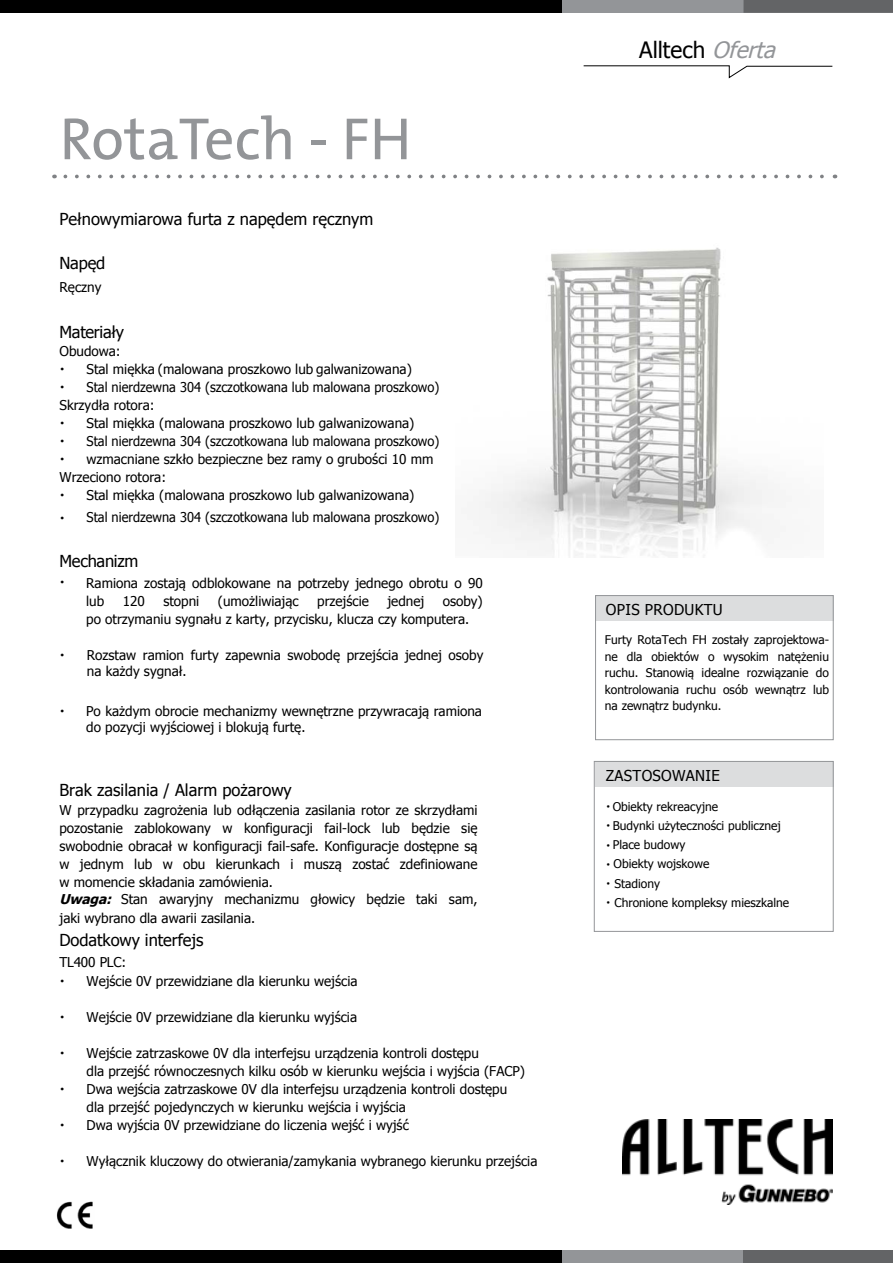
<style>
.page{position:relative;width:893px;height:1263px;background:#fff}
.page>*{position:absolute;margin:0;border:0;box-sizing:border-box;transform-origin:0 0}
.t1{font:60px "The Mix BCE W5 Pla";color:#939598}
.t2{font:22.5px "Tahoma";color:#000}
.t3{font:16.5px "Tahoma";color:#000}
.t4{font:15px "Tahoma";letter-spacing:.02em;color:#000}
.t5{font:13.5px/18px "Tahoma";color:#000}
.t6{font:13.5px/18px "Tahoma";color:#000;scale:.95 1}
.t7{font:12px/16.5px "Tahoma";color:#000;text-align:justify}
.s1{font-family:"The Sans BCE W3 Lig"}
.s2{font-weight:700;font-style:italic}
.s3{font-style:italic;color:#939598}
</style>
<div class="page">
<div style="left:0;top:1250px;width:893px;height:13px;background:#000"></div>
<div style="left:563px;top:1250px;width:330px;height:13px;background:#939598"></div>
<div style="left:744px;top:1250px;width:149px;height:13px;background:#636466"></div>
<img style="left:622px;top:1119px;width:210px;height:85px">
<svg style="left:65px;top:175px;width:770px;height:3px"></svg>
<div style="left:0;top:0;width:893px;height:13px;background:#000"></div>
<div style="left:563px;top:0;width:330px;height:13px;background:#939598"></div>
<div style="left:743px;top:0;width:150px;height:13px;background:#636466"></div>
<img style="left:56px;top:1201px;width:37px;height:28px">
<div style="left:595px;top:595px;width:238px;height:26px;background:#dcddde"></div>
<div style="left:595px;top:761px;width:238px;height:26px;background:#dcddde"></div>
<div style="left:595px;top:595px;width:238px;height:145px;border:1px solid #939598"></div>
<div style="left:594px;top:761px;width:239px;height:171px;border:1px solid #939598"></div>
<svg style="left:583px;top:65px;width:250px;height:14px"></svg>
<img style="left:479px;top:247px;width:295px;height:310px">
<h1 class="t1" style="left:60px;top:100px;width:354px">RotaTech - FH</h1>
<p class="t3" style="left:60px;top:208px;width:315px">Pełnowymiarowa furta z napędem ręcznym</p>
<p class="t3" style="left:60px;top:252px;width:47px">Napęd</p>
<p class="t5" style="left:60px;top:279px;width:44px">Ręczny</p>
<p class="t3" style="left:60px;top:321px;width:66px">Materiały</p>
<p class="t5" style="left:60px;top:343px;width:63px">Obudowa:</p>
<p class="t5" style="left:60px;top:361px;width:354px"><span class="s1">•</span> Stal miękka (malowana proszkowo lub galwanizowana)</p>
<p class="t6" style="left:60px;top:379px;width:401px"><span class="s1">•</span> Stal nierdzewna 304 (szczotkowana lub malowana proszkowo)<br>Skrzydła rotora:</p>
<p class="t5" style="left:60px;top:415px;width:356px"><span class="s1">•</span> Stal miękka (malowana proszkowo lub galwanizowana)</p>
<p class="t6" style="left:60px;top:433px;width:401px"><span class="s1">•</span> Stal nierdzewna 304 (szczotkowana lub malowana proszkowo)</p>
<p class="t5" style="left:60px;top:451px;width:375px"><span class="s1">•</span> wzmacniane szkło bezpieczne bez ramy o grubości 10 mm<br>Wrzeciono rotora:</p>
<p class="t5" style="left:60px;top:487px;width:356px"><span class="s1">•</span> Stal miękka (malowana proszkowo lub galwanizowana)</p>
<p class="t6" style="left:60px;top:509px;width:401px"><span class="s1">•</span> Stal nierdzewna 304 (szczotkowana lub malowana proszkowo)</p>
<p class="t3" style="left:60px;top:550px;width:80px">Mechanizm</p>
<p class="t5" style="left:86px;top:575px;width:398px;text-indent:-27px"><span class="s1">•</span> Ramiona zostają odblokowane na potrzeby jednego obrotu o 90 lub</p>
<p class="t5" style="left:123px;top:593px;width:24px">120</p>
<p class="t5" style="left:163px;top:593px;width:37px">stopni</p>
<p class="t5" style="left:218px;top:593px;width:82px">(umożliwiając</p>
<p class="t5" style="left:317px;top:593px;width:53px">przejście</p>
<p class="t5" style="left:387px;top:593px;width:38px">jednej</p>
<p class="t5" style="left:86px;top:593px;width:398px;text-indent:356px">osoby) po otrzymaniu sygnału z karty, przycisku, klucza czy komputera.</p>
<p class="t5" style="left:87px;top:647px;width:398px;line-height:16.2px;text-indent:-27px"><span class="s1">•</span> Rozstaw ramion furty zapewnia swobodę przejścia jednej osoby na każdy sygnał.</p>
<p class="t5" style="left:86px;top:703px;width:397px;line-height:16.2px;text-indent:-27px"><span class="s1">•</span> Po każdym obrocie mechanizmy wewnętrzne przywracają ramiona do pozycji wyjściowej i blokują furtę.</p>
<p class="t3" style="left:60px;top:778px;width:234px">Brak zasilania / Alarm pożarowy</p>
<p class="t5" style="left:60px;top:802px;width:419px">W przypadku zagrożenia lub odłączenia zasilania rotor ze skrzydłami pozostanie zablokowany w konfiguracji fail-lock lub będzie się swobodnie obracał w konfiguracji fail-safe. Konfiguracje dostępne są w jednym lub w obu kierunkach i muszą zostać zdefiniowane w momencie składania zamówienia.<br><span class="s2">Uwaga:</span> Stan awaryjny mechanizmu głowicy będzie taki sam, jaki wybrano dla awarii zasilania.</p>
<p class="t3" style="left:60px;top:928px;width:145px">Dodatkowy interfejs</p>
<p class="t5" style="left:60px;top:954px;width:68px">TL400 PLC:</p>
<p class="t5" style="left:60px;top:973px;width:299px"><span class="s1">•</span> Wejście 0V przewidziane dla kierunku wejścia</p>
<p class="t5" style="left:60px;top:1009px;width:299px"><span class="s1">•</span> Wejście 0V przewidziane dla kierunku wyjścia</p>
<p class="t5" style="left:87px;top:1045px;width:440px;text-indent:-27px"><span class="s1">•</span> Wejście zatrzaskowe 0V dla interfejsu urządzenia kontroli dostępu<br>dla przejść równoczesnych kilku osób w kierunku wejścia i wyjścia (FACP)</p>
<p class="t5" style="left:87px;top:1081px;width:422px;text-indent:-27px"><span class="s1">•</span> Dwa wejścia zatrzaskowe 0V dla interfejsu urządzenia kontroli dostępu dla przejść pojedynczych w kierunku wejścia i wyjścia</p>
<p class="t5" style="left:60px;top:1117px;width:351px"><span class="s1">•</span> Dwa wyjścia 0V przewidziane do liczenia wejść i wyjść</p>
<p class="t5" style="left:60px;top:1153px;width:479px"><span class="s1">•</span> Wyłącznik kluczowy do otwierania/zamykania wybranego kierunku przejścia</p>
<h2 class="t2" style="left:639px;top:35px;width:146px">Alltech <span class="s3">Oferta</span></h2>
<p class="t4" style="left:606px;top:599px;width:118px">OPIS PRODUKTU</p>
<p class="t7" style="left:605px;top:632px;width:226px">Furty RotaTech FH zostały zaprojektowa&shy;ne dla obiektów o wysokim natężeniu ruchu. Stanowią idealne rozwiązanie do kontrolowania ruchu osób wewnątrz lub na zewnątrz budynku.</p>
<p class="t4" style="left:606px;top:765px;width:115px">ZASTOSOWANIE</p>
<p class="t7" style="left:606px;top:799px;width:114px"><span class="s1">•</span> Obiekty rekreacyjne</p>
<p class="t7" style="left:606px;top:818px;width:176px"><span class="s1">•</span> Budynki użyteczności publicznej</p>
<p class="t7" style="left:606px;top:837px;width:81px"><span class="s1">•</span> Place budowy</p>
<p class="t7" style="left:606px;top:856px;width:105px"><span class="s1">•</span> Obiekty wojskowe</p>
<p class="t7" style="left:606px;top:876px;width:56px"><span class="s1">•</span> Stadiony</p>
<p class="t7" style="left:606px;top:895px;width:185px"><span class="s1">•</span> Chronione kompleksy mieszkalne</p>
</div>
